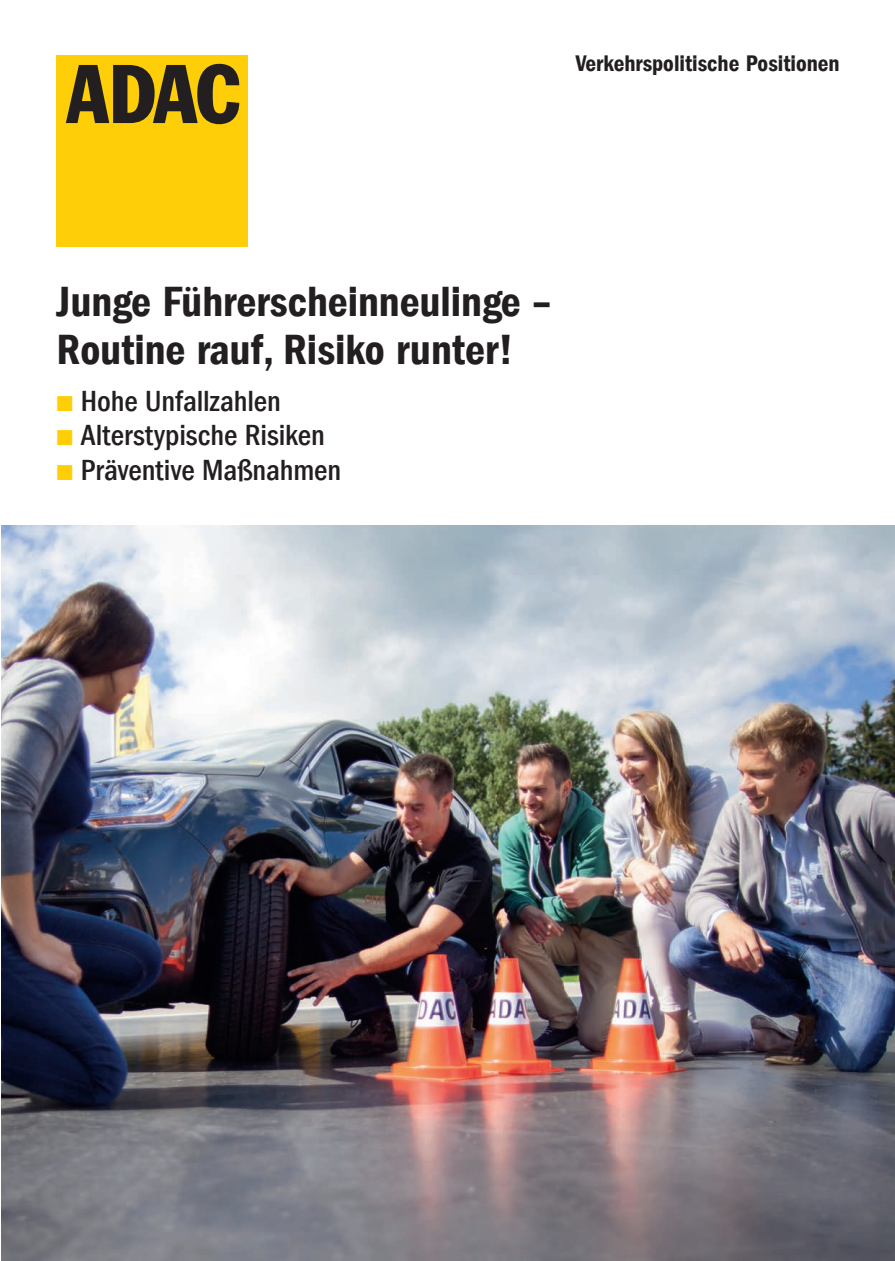
<style>
.page{position:relative;width:895px;height:1261px;background:#fff}
.page>*{position:absolute;margin:0;border:0;box-sizing:border-box;transform-origin:0 0}
.t1{font:43.5px/48px "Franklin Gothic LT Com Dm Cn";color:#231f20}
.t2{font:500 condensed 30px/34.5px "Franklin Gothic LT Com";color:#231f20}
.t3{font:23.25px "Franklin Gothic LT Com Dm Cn";color:#231f20}
.s1{font-family:"European Pi Three";font-weight:400;font-stretch:normal;font-size:25.05px;color:#fece08}
</style>
<div class="page">
<div style="left:57px;top:55px;width:191px;height:192px;background:#fece08"></div>
<svg style="left:66px;top:64px;width:173px;height:60px"></svg>
<img style="left:1px;top:525px;width:893px;height:736px">
<p class="t3" style="left:575px;top:50px;width:265px">Verkehrspolitische Positionen</p>
<h1 class="t1" style="left:57px;top:278px;width:496px">Junge Führerscheinneulinge –<br>Routine rauf, Risiko runter!</h1>
<p class="t2" style="left:57px;top:384px;width:286px"><span class="s1">K</span> Hohe Unfallzahlen<br><span class="s1">K</span> Alterstypische Risiken<br><span class="s1">K</span> Präventive Maßnahmen</p>
</div>
